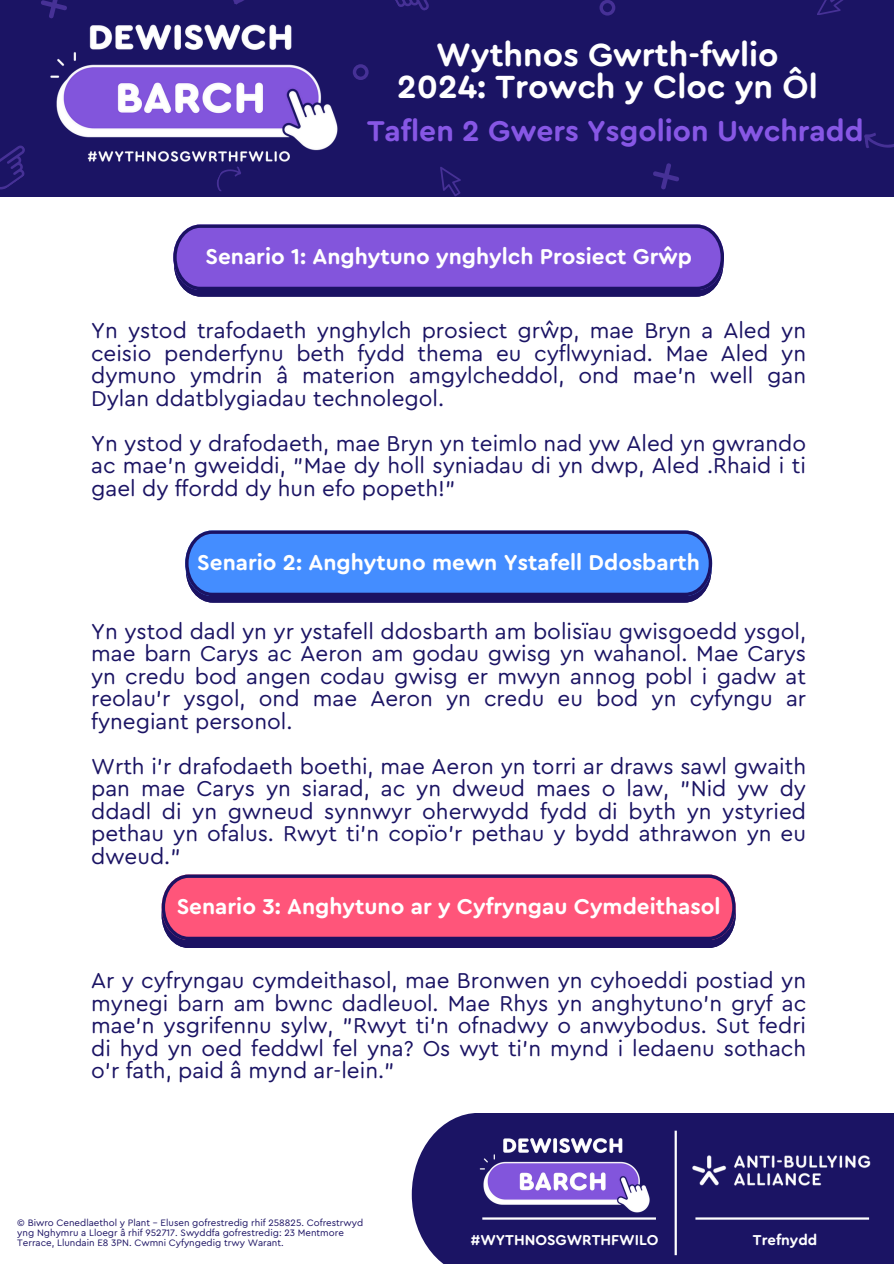
<style>
.page{position:relative;width:894px;height:1264px;background:#fff}
.page>*{position:absolute;margin:0;border:0;box-sizing:border-box;transform-origin:0 0}
.t1{font:700 33.6px/32.7px "Cera Round Pro";color:#fff;text-align:center}
.t2{font:700 30px "Cera Round Pro";color:#8757e5}
.t3{font:22.5px/22.5px "Cera Round Pro";color:#1b1464;text-align:justify}
.t4{font:700 22.5px "Cera Round Pro";color:#fff}
.t5{font:700 15px "Cera Round Pro";color:#fff}
.t6{font:9.75px/9.8px "Cera Round Pro";color:#1b1263}
</style>
<div class="page">
<svg style="left:411px;top:1113px;width:482px;height:150px;background:#312b73"></svg>
<img style="left:689px;top:1123px;width:185px;height:96px">
<div style="left:0;top:0;width:893px;height:196px;background:#1b1464"></div>
<svg style="left:395px;top:0;width:34px;height:11px"></svg>
<svg style="left:440px;top:167px;width:20px;height:29px"></svg>
<svg style="left:864px;top:133px;width:29px;height:15px"></svg>
<svg style="left:599px;top:0;width:16px;height:16px"></svg>
<svg style="left:817px;top:0;width:26px;height:15px"></svg>
<svg style="left:653px;top:163px;width:26px;height:27px"></svg>
<hr style="left:695px;top:1217px;width:173px;height:2px;background:#fff">
<hr style="left:674px;top:1130px;width:2px;height:125px;background:#fff">
<svg style="left:177px;top:224px;width:546px;height:73px;background:#6c48bf"></svg>
<svg style="left:185px;top:530px;width:527px;height:72px;background:#4079e2"></svg>
<svg style="left:161px;top:874px;width:574px;height:74px;background:#d04b78"></svg>
<img style="left:0;top:0;width:381px;height:280px">
<img style="left:450px;top:1113px;width:225px;height:150px">
<p class="t1" style="left:397px;top:39px;width:422px">Wythnos Gwrth-fwlio<br>2024: Trowch y Cloc yn Ôl</p>
<h2 class="t2" style="left:367px;top:117px;width:498px">Taflen 2 Gwers Ysgolion Uwchradd</h2>
<p class="t4" style="left:205px;top:246px;width:487px">Senario 1: Anghytuno ynghylch Prosiect Grŵp</p>
<p class="t3" style="left:91px;top:320px;width:716px">Yn ystod trafodaeth ynghylch prosiect grŵp, mae Bryn a Aled yn ceisio penderfynu beth fydd thema eu cyflwyniad. Mae Aled yn dymuno ymdrin â materion amgylcheddol, ond mae’n well gan Dylan ddatblygiadau technolegol.</p>
<p class="t3" style="left:91px;top:432px;width:716px">Yn ystod y drafodaeth, mae Bryn yn teimlo nad yw Aled yn gwrando ac mae’n gweiddi, "Mae dy holl syniadau di yn dwp, Aled .Rhaid i ti gael dy ffordd dy hun efo popeth!"</p>
<h4 class="t4" style="left:197px;top:552px;width:504px">Senario 2: Anghytuno mewn Ystafell Ddosbarth</h4>
<p class="t3" style="left:91px;top:620px;width:716px">Yn ystod dadl yn yr ystafell ddosbarth am bolisïau gwisgoedd ysgol, mae barn Carys ac Aeron am godau gwisg yn wahanol. Mae Carys yn credu bod angen codau gwisg er mwyn annog pobl i gadw at reolau’r ysgol, ond mae Aeron yn credu eu bod yn cyfyngu ar fynegiant personol.</p>
<h3 class="t3" style="left:91px;top:755px;width:716px">Wrth i’r drafodaeth boethi, mae Aeron yn torri ar draws sawl gwaith pan mae Carys yn siarad, ac yn dweud maes o law, "Nid yw dy ddadl di yn gwneud synnwyr oherwydd fydd di byth yn ystyried pethau yn ofalus. Rwyt ti’n copïo’r pethau y bydd athrawon yn eu dweud."</h3>
<h3 class="t4" style="left:177px;top:895px;width:545px">Senario 3: Anghytuno ar y Cyfryngau Cymdeithasol</h3>
<h4 class="t3" style="left:91px;top:969px;width:716px">Ar y cyfryngau cymdeithasol, mae Bronwen yn cyhoeddi postiad yn mynegi barn am bwnc dadleuol. Mae Rhys yn anghytuno’n gryf ac mae’n ysgrifennu sylw, "Rwyt ti’n ofnadwy o anwybodus. Sut fedri di hyd yn oed feddwl fel yna? Os wyt ti’n mynd i ledaenu sothach o’r fath, paid â mynd ar-lein."</h4>
<h1 class="t6" style="left:17px;top:1218px;width:347px">© Biwro Cenedlaethol y Plant – Elusen gofrestredig rhif 258825. Cofrestrwyd yng Nghymru a Lloegr â rhif 952717. Swyddfa gofrestredig: 23 Mentmore<br>Terrace, Llundain E8 3PN. Cwmni Cyfyngedig trwy Warant.</h1>
<p class="t5" style="left:470px;top:1232px;width:189px">#WYTHNOSGWRTHFWILO</p>
<p class="t5" style="left:752px;top:1232px;width:66px">Trefnydd</p>
</div>
